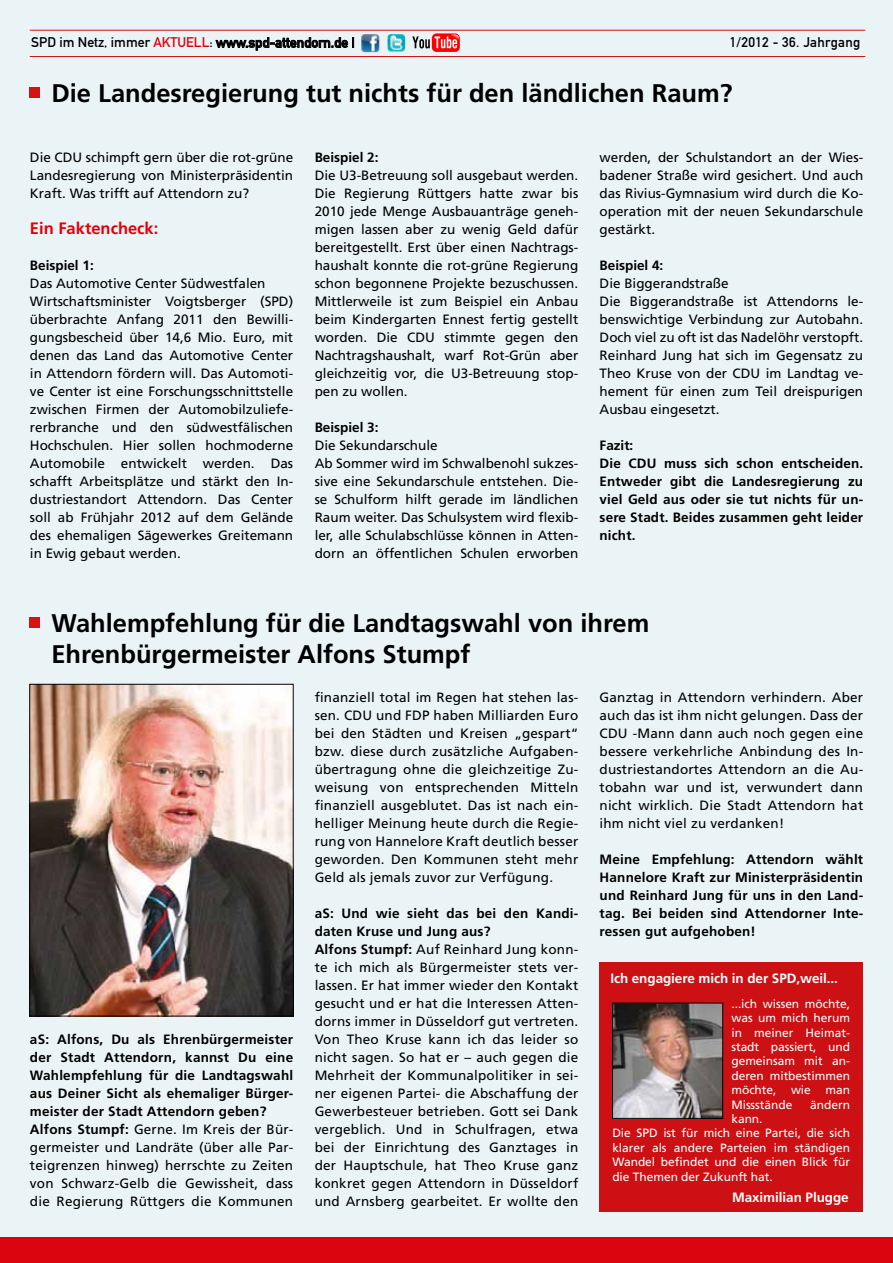
<style>
.page{position:relative;width:893px;height:1263px;background:#eaf4f6}
.page>*{position:absolute;margin:0;border:0;box-sizing:border-box;transform-origin:0 0}
.t1{font:700 25.5px/30.6px "Frutiger";color:#000}
.t2{font:700 16.5px "Frutiger";color:#e3000b}
.t3{font:13.8px "DIN Mittelschrift LT Alternate";color:#000}
.t4{font:13.8px "DIN Mittelschrift LT Alternate";letter-spacing:.02em;color:#000}
.t5{font:13.5px/18px "Frutiger";color:#000;text-align:justify}
.t6{font:700 13.5px/18px "Frutiger";letter-spacing:.015em;color:#000}
.t7{font:700 13.5px "Frutiger";letter-spacing:-.005em;color:#fff}
.t8{font:12px/14.4px "Frutiger";letter-spacing:-.005em;color:#fff;text-align:justify}
.s1{color:#e3000b}
.s2{font-weight:400}
.s3{font-weight:700}
</style>
<div class="page">
<div style="left:0;top:1237px;width:893px;height:26px;background:#da040e"></div>
<hr style="left:30px;top:30px;width:835px;height:1px;background:#d71212">
<svg style="left:216px;top:37px;width:138px;height:14px"></svg>
<hr style="left:30px;top:56px;width:835px;height:1px;background:#d71212">
<div style="left:30px;top:88px;width:10px;height:10px;background:#d71212"></div>
<div style="left:30px;top:618px;width:10px;height:10px;background:#d71212"></div>
<img style="left:361px;top:34px;width:12px;height:18px">
<img style="left:387px;top:34px;width:13px;height:17px">
<div style="left:432px;top:33px;width:28px;height:19px;background:linear-gradient(to right,#f00,#f00);border-radius:5px"></div>
<svg style="left:412px;top:34px;width:47px;height:14px"></svg>
<div style="left:600px;top:963px;width:263px;height:249px;background:#cd1013"></div>
<img style="left:614px;top:1005px;width:107px;height:111px">
<div style="left:612px;top:1003px;width:111px;height:115px;border:1px solid #000"></div>
<img style="left:32px;top:686px;width:259px;height:328px">
<div style="left:30px;top:684px;width:263px;height:332px;border:1px solid #000"></div>
<p class="t3" style="left:31px;top:34px;width:325px">SPD im Netz, immer <span class="s1">AKTUELL</span>: www.spd-attendorn.de |</p>
<p class="t4" style="left:730px;top:34px;width:132px">1/2012 - 36. Jahrgang</p>
<h1 class="t1" style="left:51px;top:77px;width:683px">Die Landesregierung tut nichts für den ländlichen Raum?</h1>
<p class="t5" style="left:30px;top:148px;width:265px">Die CDU schimpft gern über die rot-grüne Landesregierung von Ministerpräsidentin Kraft. Was trifft auf Attendorn zu?</p>
<p class="t2" style="left:30px;top:219px;width:130px">Ein Faktencheck:</p>
<p class="t6" style="left:30px;top:256px;width:65px">Beispiel 1:</p>
<p class="t5" style="left:30px;top:274px;width:265px;text-align:left">Das Automotive Center Südwestfalen Wirtschaftsminister Voigtsberger (SPD) überbrachte Anfang 2011 den Bewilli&shy;gungsbescheid über 14,6 Mio. Euro, mit denen das Land das Automotive Center in Attendorn fördern will. Das Automoti&shy;ve Center ist eine Forschungsschnittstelle zwischen Firmen der Automobilzuliefe&shy;rerbranche und den südwestfälischen Hochschulen. Hier sollen hochmoderne Automobile entwickelt werden. Das schafft Arbeitsplätze und stärkt den In&shy;dustriestandort Attendorn. Das Center soll ab Frühjahr 2012 auf dem Gelände des ehemaligen Sägewerkes Greitemann in Ewig gebaut werden.</p>
<p class="t6" style="left:315px;top:148px;width:65px">Beispiel 2:</p>
<p class="t5" style="left:315px;top:166px;width:265px">Die U3-Betreuung soll ausgebaut werden.<br>Die Regierung Rüttgers hatte zwar bis 2010 jede Menge Ausbauanträge geneh&shy;migen lassen aber zu wenig Geld dafür bereitgestellt. Erst über einen Nachtrags&shy;haushalt konnte die rot-grüne Regierung schon begonnene Projekte bezuschussen.<br>Mittlerweile ist zum Beispiel ein Anbau beim Kindergarten Ennest fertig gestellt worden. Die CDU stimmte gegen den Nachtragshaushalt, warf Rot-Grün aber gleichzeitig vor, die U3-Betreuung stop&shy;pen zu wollen.</p>
<p class="t6" style="left:315px;top:418px;width:65px">Beispiel 3:</p>
<p class="t5" style="left:315px;top:436px;width:265px;text-align:left">Die Sekundarschule<br>Ab Sommer wird im Schwalbenohl sukzes&shy;sive eine Sekundarschule entstehen. Die&shy;se Schulform hilft gerade im ländlichen Raum weiter. Das Schulsystem wird flexib&shy;ler, alle Schulabschlüsse können in Atten&shy;dorn an öffentlichen Schulen erworben</p>
<p class="t5" style="left:600px;top:148px;width:265px">werden, der Schulstandort an der Wies&shy;badener Straße wird gesichert. Und auch das Rivius-Gymnasium wird durch die Ko&shy;operation mit der neuen Sekundarschule gestärkt.</p>
<p class="t6" style="left:600px;top:256px;width:65px">Beispiel 4:</p>
<p class="t5" style="left:600px;top:274px;width:265px;text-align:left">Die Biggerandstraße<br>Die Biggerandstraße ist Attendorns le&shy;benswichtige Verbindung zur Autobahn.<br>Doch viel zu oft ist das Nadelöhr verstopft.<br>Reinhard Jung hat sich im Gegensatz zu Theo Kruse von der CDU im Landtag ve&shy;hement für einen zum Teil dreispurigen Ausbau eingesetzt.</p>
<p class="t6" style="left:600px;top:436px;width:265px">Fazit:<br>Die CDU muss sich schon entscheiden.<br>Entweder gibt die Landesregierung zu viel Geld aus oder sie tut nichts für un&shy;sere Stadt. Beides zusammen geht leider nicht.</p>
<h1 class="t1" style="left:51px;top:607px;width:599px">Wahlempfehlung für die Landtagswahl von ihrem<br>Ehrenbürgermeister Alfons Stumpf</h1>
<p class="t6" style="left:30px;top:1030px;width:265px">aS: Alfons, Du als Ehrenbürgermeister der Stadt Attendorn, kannst Du eine Wahlempfehlung für die Landtagswahl aus Deiner Sicht als ehemaliger Bürger&shy;meister der Stadt Attendorn geben?<br>Alfons Stumpf: <span class="s2">Gerne. Im Kreis der Bür&shy;germeister und Landräte (über alle Par&shy;teigrenzen hinweg) herrschte zu Zeiten von Schwarz-Gelb die Gewissheit, dass die Regierung Rüttgers die Kommunen</span></p>
<p class="t5" style="left:315px;top:688px;width:265px">finanziell total im Regen hat stehen las&shy;sen. CDU und FDP haben Milliarden Euro bei den Städten und Kreisen „gespart“ bzw. diese durch zusätzliche Aufgaben&shy;übertragung ohne die gleichzeitige Zu&shy;weisung von entsprechenden Mitteln finanziell ausgeblutet. Das ist nach ein&shy;helliger Meinung heute durch die Regie&shy;rung von Hannelore Kraft deutlich besser geworden. Den Kommunen steht mehr Geld als jemals zuvor zur Verfügung.</p>
<p class="t5" style="left:315px;top:904px;width:265px;text-align:left"><span class="s3">aS: Und wie sieht das bei den Kandi&shy;daten Kruse und Jung aus?<br>Alfons Stumpf:</span> Auf Reinhard Jung konn&shy;te ich mich als Bürgermeister stets ver&shy;lassen. Er hat immer wieder den Kontakt gesucht und er hat die Interessen Atten&shy;dorns immer in Düsseldorf gut vertreten.<br>Von Theo Kruse kann ich das leider so nicht sagen. So hat er – auch gegen die Mehrheit der Kommunalpolitiker in sei&shy;ner eigenen Partei- die Abschaffung der Gewerbesteuer betrieben. Gott sei Dank vergeblich. Und in Schulfragen, etwa bei der Einrichtung des Ganztages in der Hauptschule, hat Theo Kruse ganz konkret gegen Attendorn in Düsseldorf und Arnsberg gearbeitet. Er wollte den</p>
<p class="t5" style="left:600px;top:688px;width:265px">Ganztag in Attendorn verhindern. Aber auch das ist ihm nicht gelungen. Dass der CDU -Mann dann auch noch gegen eine bessere verkehrliche Anbindung des In&shy;dustriestandortes Attendorn an die Au&shy;tobahn war und ist, verwundert dann nicht wirklich. Die Stadt Attendorn hat ihm nicht viel zu verdanken!</p>
<p class="t6" style="left:600px;top:850px;width:265px;text-align:justify">Meine Empfehlung: Attendorn wählt Hannelore Kraft zur Ministerpräsidentin und Reinhard Jung für uns in den Land&shy;tag. Bei beiden sind Attendorner Inte&shy;ressen gut aufgehoben!</p>
<p class="t7" style="left:610px;top:970px;width:229px">Ich engagiere mich in der SPD,weil...</p>
<p class="t8" style="left:731px;top:996px;width:120px">...ich wissen möchte, was um mich herum in meiner Heimat&shy;stadt passiert, und gemeinsam mit an&shy;deren mitbestimmen möchte, wie man Missstände</p>
<p class="t8" style="left:810px;top:1097px;width:41px">ändern</p>
<p class="t8" style="left:612px;top:1111px;width:239px;text-align:left;text-indent:119px">kann.<br>Die SPD ist für mich eine Partei, die sich klarer als andere Parteien im ständigen<br>Wandel befindet und die einen Blick für die Themen der Zukunft hat.</p>
<p class="t7" style="left:732px;top:1189px;width:118px">Maximilian Plugge</p>
</div>
